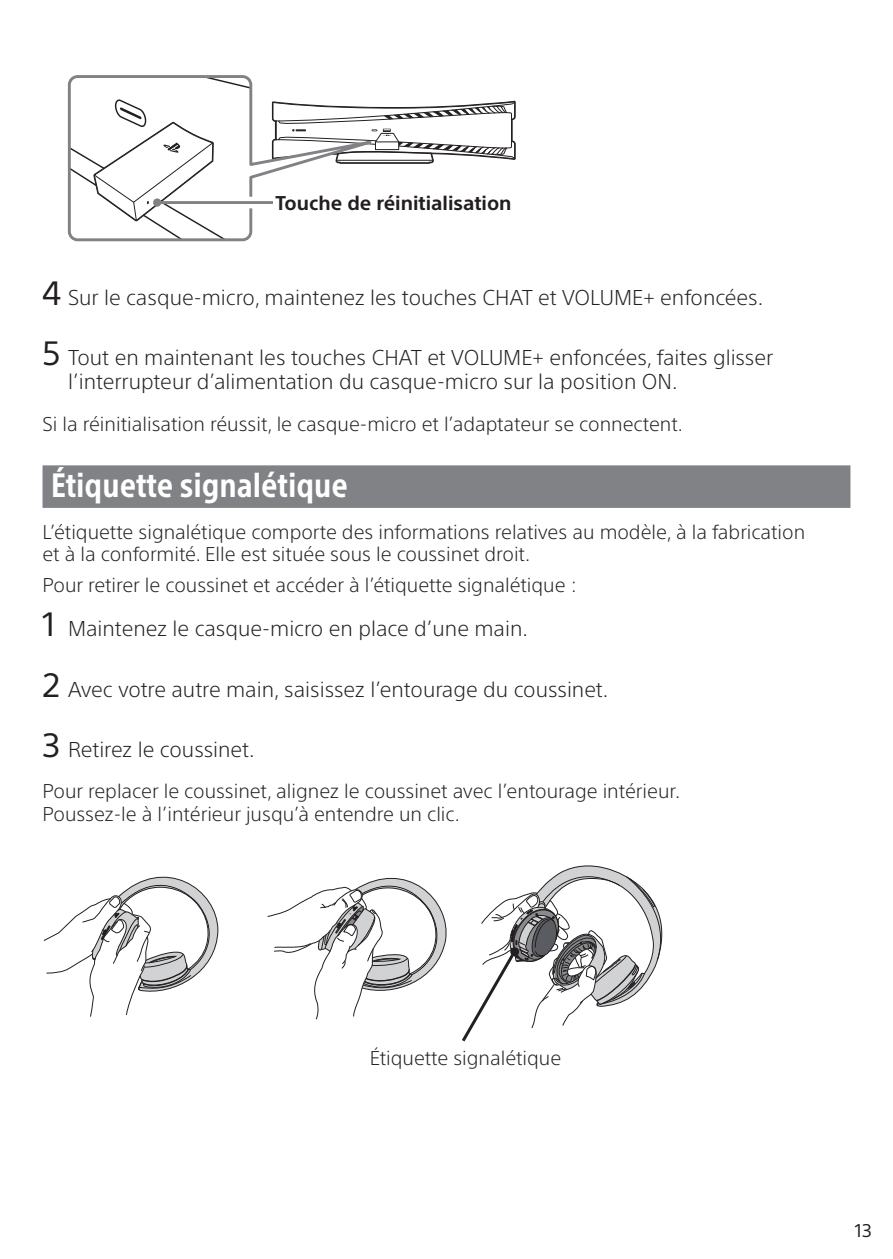
<style>
.page{position:relative;width:893px;height:1259px;background:#fff}
.page>*{position:absolute;margin:0;border:0;box-sizing:border-box;transform-origin:0 0}
.t1{font:700 condensed 33px "SST";color:#fff}
.t2{font:300 21px/24px "SST";color:#231f20}
.t3{font:300 19.5px/22.5px "SST";color:#231f20}
.t4{font:700 19.5px "SST";color:#231f20}
.t5{font:18px "SST";color:#231f20}
.s1{font-weight:400;font-size:33px}
</style>
<div class="page">
<div style="left:43px;top:465px;width:807px;height:43px;background:#808285"></div>
<svg style="left:426px;top:101px;width:90px;height:63px"></svg>
<svg style="left:67px;top:75px;width:359px;height:167px"></svg>
<svg style="left:67px;top:97px;width:160px;height:145px"></svg>
<div style="left:239px;top:197px;width:26px;height:11px;background:#fff"></div>
<div style="left:153px;top:198px;width:8px;height:9px;background:#808285;border-radius:50%"></div>
<hr style="left:157px;top:201px;width:116px;height:3px;background:#808285">
<svg style="left:43px;top:876px;width:176px;height:141px"></svg>
<svg style="left:267px;top:877px;width:180px;height:142px"></svg>
<svg style="left:462px;top:865px;width:201px;height:177px"></svg>
<p class="t4" style="left:276px;top:191px;width:238px">Touche de réinitialisation</p>
<p class="t2" style="left:43px;top:285px;width:722px"><span class="s1">4</span> Sur le casque-micro, maintenez les touches CHAT et VOLUME+ enfoncées.</p>
<p class="t2" style="left:68px;top:346px;width:707px;text-indent:-26px"><span class="s1">5</span> Tout en maintenant les touches CHAT et VOLUME+ enfoncées, faites glisser l’interrupteur d’alimentation du casque-micro sur la position ON.</p>
<p class="t3" style="left:43px;top:412px;width:642px">Si la réinitialisation réussit, le casque-micro et l’adaptateur se connectent.</p>
<h1 class="t1" style="left:51px;top:465px;width:299px">Étiquette signalétique</h1>
<p class="t3" style="left:43px;top:520px;width:764px">L’étiquette signalétique comporte des informations relatives au modèle, à la fabrication et à la conformité. Elle est située sous le coussinet droit.</p>
<p class="t3" style="left:43px;top:574px;width:536px">Pour retirer le coussinet et accéder à l’étiquette signalétique :</p>
<p class="t2" style="left:43px;top:617px;width:487px"><span class="s1">1</span> Maintenez le casque-micro en place d’une main.</p>
<p class="t2" style="left:43px;top:677px;width:567px"><span class="s1">2</span> Avec votre autre main, saisissez l’entourage du coussinet.</p>
<p class="t2" style="left:43px;top:737px;width:214px"><span class="s1">3</span> Retirez le coussinet.</p>
<p class="t3" style="left:43px;top:780px;width:639px">Pour replacer le coussinet, alignez le coussinet avec l’entourage intérieur.<br>Poussez-le à l’intérieur jusqu’à entendre un clic.</p>
<p class="t3" style="left:370px;top:1046px;width:193px">Étiquette signalétique</p>
<p class="t5" style="left:855px;top:1219px;width:18px">13</p>
</div>
